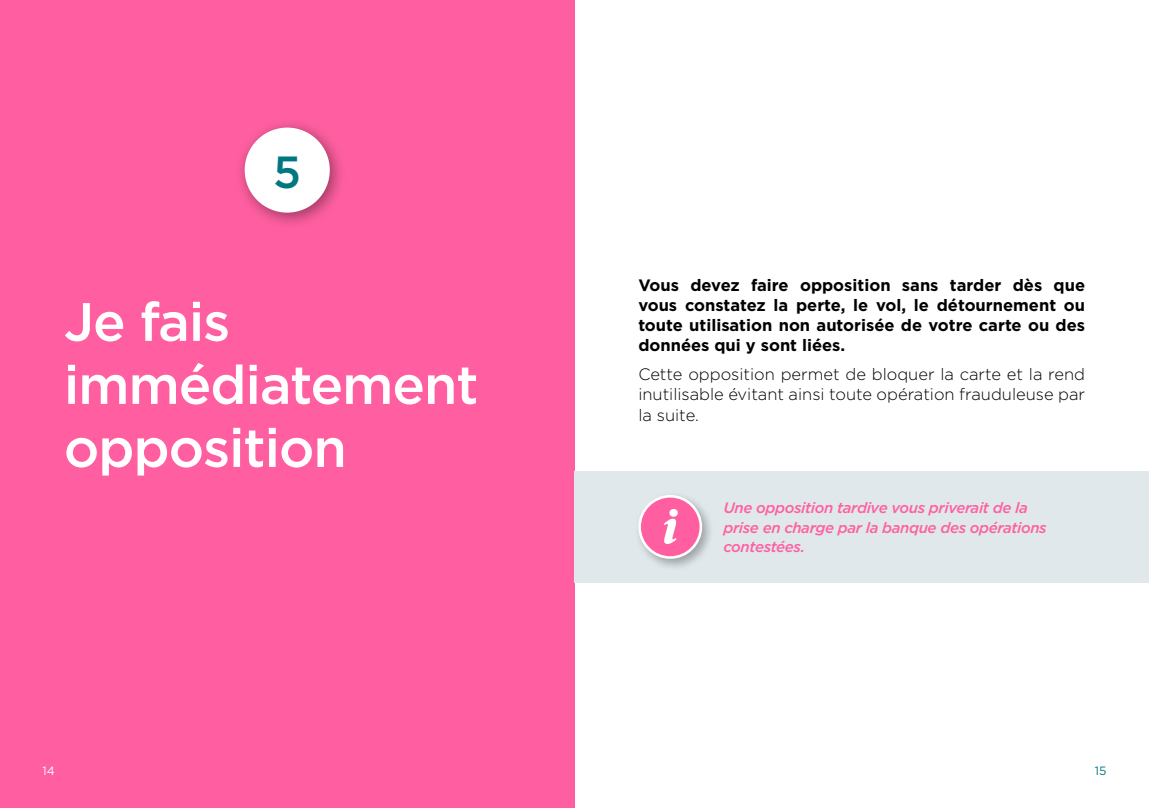
<style>
.page{position:relative;width:1149px;height:808px;background:#fff}
.page>*{position:absolute;margin:0;border:0;box-sizing:border-box;transform-origin:0 0}
.H1_-_chapitres{font:500 54px/63px "Gotham";letter-spacing:-.02em;color:#fff}
.H1_-_chapitres-2{font:500 45px "Gotham";color:#007881}
.Texte_puce{font:700 16.5px/20.2px "Gotham";color:#000;text-align:justify}
.Texte_puce-2{font:300 16.5px/20.2px "Gotham";color:#000;text-align:justify}
.info_texte{font:italic 500 15px/19.5px "Gotham";letter-spacing:-.025em;color:#ff5fa0}
.t1{font:12px "Gotham";color:#fff}
.t2{font:12px "Gotham";color:#007881}
</style>
<div class="page">
<div style="left:0;top:0;width:574px;height:808px;background:#ff5fa0"></div>
<div style="left:574px;top:471px;width:574px;height:112px;background:#e0e8eb"></div>
<div style="left:233px;top:116px;width:114px;height:114px;background:#000;opacity:.4"></div>
<div style="left:244px;top:128px;width:86px;height:85px;background:#fff;border-radius:50%"></div>
<div style="left:634px;top:491px;width:80px;height:80px;background:#000;opacity:.3"></div>
<div style="left:639px;top:496px;width:61px;height:61px;background:#ff5fa0;border-radius:50%"></div>
<div style="left:638px;top:495px;width:64px;height:64px;border:3px solid #fff;border-radius:50%"></div>
<svg style="left:664px;top:509px;width:13px;height:35px"></svg>
<h1 class="H1_-_chapitres-2" style="left:273px;top:143px;width:30px">5</h1>
<h1 class="H1_-_chapitres" style="left:64px;top:290px;width:416px">Je fais immédiatement opposition</h1>
<p class="Texte_puce" style="left:638px;top:275px;width:448px">Vous devez faire opposition sans tarder dès que vous constatez la perte, le vol, le détournement ou toute utilisation non autorisée de votre carte ou des données qui y sont liées.</p>
<p class="Texte_puce-2" style="left:638px;top:364px;width:448px">Cette opposition permet de bloquer la carte et la rend inutilisable évitant ainsi toute opération frauduleuse par la suite.</p>
<p class="info_texte" style="left:723px;top:498px;width:325px">Une opposition tardive vous priverait de la prise en charge par la banque des opérations contestées.</p>
<p class="t1" style="left:43px;top:763px;width:14px">14</p>
<p class="t2" style="left:1094px;top:763px;width:13px">15</p>
</div>
